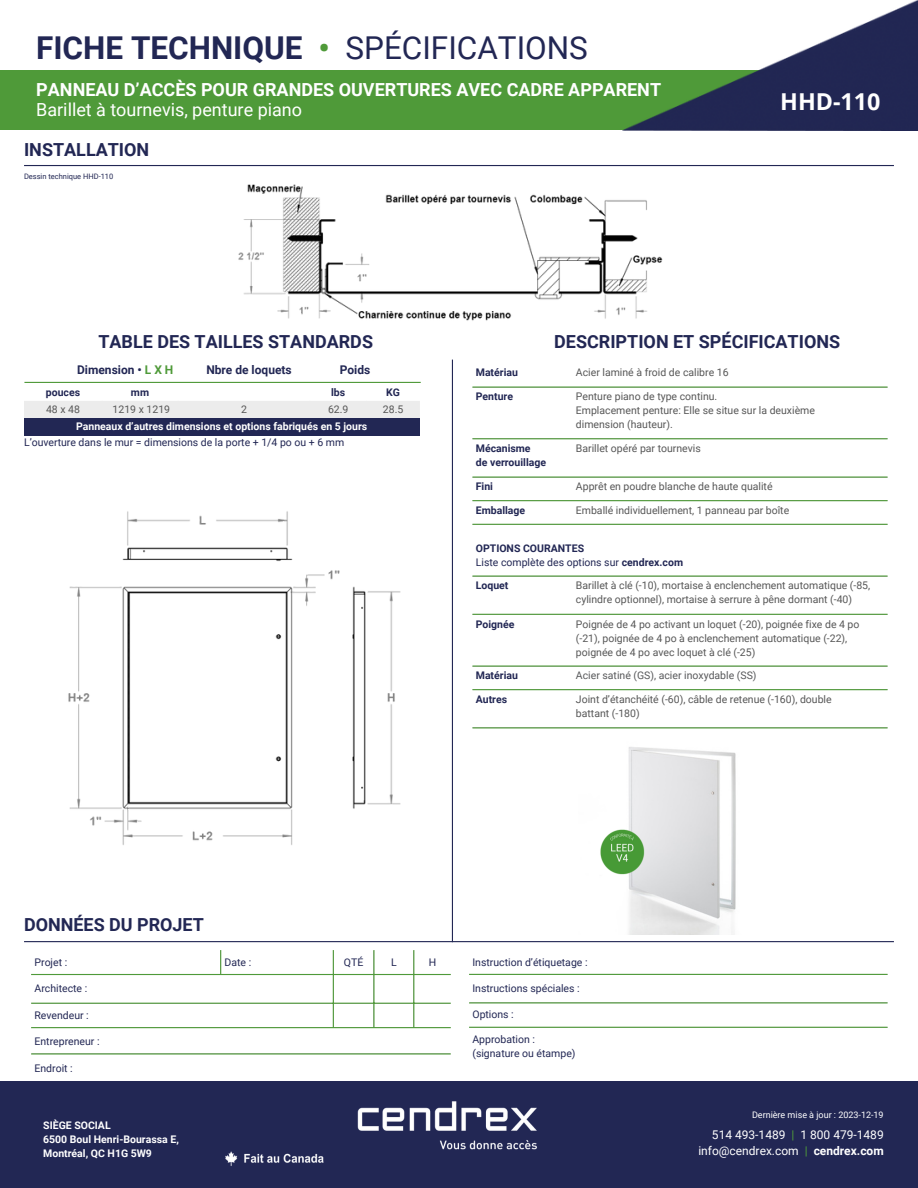
<style>
.page{position:relative;width:918px;height:1188px;background:#fff}
.page>*{position:absolute;margin:0;border:0;box-sizing:border-box;transform-origin:0 0}
.t1{font:700 31.5px "Roboto";color:#222754}
.t2{font:700 23.25px "Open Sans";color:#fff}
.t3{font:700 18px/20.2px "Roboto";color:#fff}
.t4{font:700 18px "Roboto";color:#222754}
.t5{font:12px/16px "Roboto";color:#fff;text-align:right}
.t6{font:700 12px "Roboto";color:#222754}
.t7{font:10.5px/14px "Roboto";color:#575757}
.t8{font:10.5px "Roboto";color:#222754}
.t9{font:700 10.5px "Roboto";color:#222754}
.t10{font:700 10.5px/14px "Roboto";color:#fff}
.t11{font:10.5px "Roboto";color:#58595b}
.t12{font:9px "Roboto";color:#fff}
.t13{font:7.5px "Roboto";color:#222754}
.s1{color:#4f9a39}
.s2{font-weight:400}
.s3{font-weight:700}
</style>
<div class="page">
<div style="left:0;top:71px;width:918px;height:59px;background:#4f9a39"></div>
<hr style="left:24px;top:165px;width:870px;height:1px;background:#222754">
<hr style="left:24px;top:941px;width:870px;height:1px;background:#222754">
<hr style="left:24px;top:382px;width:397px;height:1px;background:#4f9a39">
<hr style="left:452px;top:360px;width:1px;height:582px;background:#222754">
<img style="left:628px;top:747px;width:108px;height:187px">
<hr style="left:472px;top:386px;width:416px;height:2px;background:#4f9a39">
<hr style="left:472px;top:438px;width:416px;height:1px;background:#4f9a39">
<hr style="left:472px;top:476px;width:416px;height:2px;background:#4f9a39">
<hr style="left:472px;top:500px;width:416px;height:1px;background:#4f9a39">
<hr style="left:472px;top:524px;width:416px;height:1px;background:#4f9a39">
<hr style="left:472px;top:575px;width:416px;height:2px;background:#4f9a39">
<hr style="left:472px;top:614px;width:416px;height:1px;background:#4f9a39">
<hr style="left:472px;top:665px;width:416px;height:2px;background:#4f9a39">
<hr style="left:472px;top:689px;width:416px;height:1px;background:#4f9a39">
<hr style="left:472px;top:727px;width:416px;height:1px;background:#4f9a39">
<svg style="left:220px;top:950px;width:1px;height:24px"></svg>
<hr style="left:333px;top:950px;width:1px;height:77px;background:#4f9a39">
<hr style="left:373px;top:950px;width:2px;height:77px;background:#4f9a39">
<hr style="left:413px;top:950px;width:1px;height:77px;background:#4f9a39">
<hr style="left:31px;top:974px;width:420px;height:1px;background:#4f9a39">
<hr style="left:31px;top:1003px;width:420px;height:1px;background:#4f9a39">
<hr style="left:31px;top:1027px;width:420px;height:1px;background:#4f9a39">
<hr style="left:31px;top:1053px;width:420px;height:2px;background:#4f9a39">
<hr style="left:469px;top:974px;width:419px;height:1px;background:#4f9a39">
<hr style="left:469px;top:1002px;width:419px;height:2px;background:#4f9a39">
<hr style="left:469px;top:1027px;width:419px;height:1px;background:#4f9a39">
<div style="left:0;top:1081px;width:918px;height:107px;background:#222754"></div>
<img style="left:622px;top:0;width:296px;height:130px">
<img style="left:225px;top:1151px;width:99px;height:15px">
<img style="left:357px;top:1101px;width:180px;height:49px">
<div style="left:24px;top:401px;width:396px;height:17px;background:#ececec"></div>
<div style="left:24px;top:418px;width:396px;height:18px;background:#222754"></div>
<img style="left:238px;top:184px;width:425px;height:137px">
<img style="left:600px;top:827px;width:46px;height:50px">
<img style="left:68px;top:511px;width:333px;height:334px">
<p class="t1" style="left:36px;top:30px;width:553px">FICHE TECHNIQUE <span class="s1">•</span> <span class="s2">SPÉCIFICATIONS</span></p>
<p class="t3" style="left:36px;top:79px;width:626px">PANNEAU D’ACCÈS POUR GRANDES OUVERTURES AVEC CADRE APPARENT<br><span class="s2">Barillet à tournevis, penture piano</span></p>
<p class="t4" style="left:24px;top:139px;width:127px">INSTALLATION</p>
<p class="t13" style="left:24px;top:172px;width:91px">Dessin technique HHD-110</p>
<p class="t2" style="left:780px;top:85px;width:102px">HHD-110</p>
<p class="t4" style="left:98px;top:332px;width:276px">TABLE DES TAILLES STANDARDS</p>
<p class="t6" style="left:77px;top:363px;width:98px">Dimension • <span class="s1">L X H</span></p>
<p class="t6" style="left:206px;top:363px;width:87px">Nbre de loquets</p>
<p class="t6" style="left:340px;top:363px;width:32px">Poids</p>
<p class="t9" style="left:46px;top:387px;width:36px">pouces</p>
<p class="t9" style="left:131px;top:387px;width:20px">mm</p>
<p class="t9" style="left:331px;top:387px;width:16px">lbs</p>
<p class="t9" style="left:386px;top:387px;width:15px">KG</p>
<p class="t7" style="left:46px;top:403px;width:35px">48 x 48</p>
<p class="t7" style="left:113px;top:403px;width:59px">1219 x 1219</p>
<h3 class="t7" style="left:241px;top:403px;width:7px">2</h3>
<p class="t7" style="left:328px;top:403px;width:22px">62.9</p>
<p class="t7" style="left:383px;top:403px;width:22px">28.5</p>
<p class="t10" style="left:76px;top:420px;width:293px">Panneaux d’autres dimensions et options fabriqués en 5 jours</p>
<p class="t8" style="left:24px;top:436px;width:322px">L’ouverture dans le mur = dimensions de la porte + 1/4 po ou + 6 mm</p>
<p class="t4" style="left:554px;top:332px;width:287px">DESCRIPTION ET SPÉCIFICATIONS</p>
<h2 class="t9" style="left:476px;top:367px;width:44px">Matériau</h2>
<h1 class="t7" style="left:576px;top:366px;width:154px">Acier laminé à froid de calibre 16</h1>
<h4 class="t9" style="left:476px;top:391px;width:39px">Penture</h4>
<h3 class="t7" style="left:576px;top:390px;width:143px">Penture piano de type continu.</h3>
<p class="t7" style="left:576px;top:404px;width:241px">Emplacement penture: Elle se situe sur la deuxième</p>
<p class="t7" style="left:576px;top:418px;width:98px">dimension (hauteur).</p>
<h3 class="t9" style="left:476px;top:442px;width:56px">Mécanisme</h3>
<h3 class="t9" style="left:476px;top:456px;width:72px">de verrouillage</h3>
<p class="t7" style="left:576px;top:442px;width:126px">Barillet opéré par tournevis</p>
<p class="t9" style="left:476px;top:481px;width:19px">Fini</p>
<p class="t7" style="left:576px;top:480px;width:198px">Apprêt en poudre blanche de haute qualité</p>
<p class="t9" style="left:476px;top:504px;width:51px">Emballage</p>
<p class="t7" style="left:576px;top:504px;width:215px">Emballé individuellement, 1 panneau par boîte</p>
<p class="t9" style="left:476px;top:542px;width:110px">OPTIONS COURANTES</p>
<p class="t8" style="left:476px;top:556px;width:209px">Liste complète des options sur <span class="s3">cendrex.com</span></p>
<p class="t9" style="left:476px;top:580px;width:34px">Loquet</p>
<p class="t7" style="left:576px;top:579px;width:296px">Barillet à clé (-10), mortaise à enclenchement automatique (-85, cylindre optionnel), mortaise à serrure à pêne dormant (-40)</p>
<p class="t9" style="left:476px;top:618px;width:40px">Poignée</p>
<p class="t7" style="left:576px;top:617px;width:285px">Poignée de 4 po activant un loquet (-20), poignée fixe de 4 po (-21), poignée de 4 po à enclenchement automatique (-22), poignée de 4 po avec loquet à clé (-25)</p>
<p class="t9" style="left:476px;top:670px;width:44px">Matériau</p>
<p class="t11" style="left:576px;top:670px;width:182px">Acier satiné (GS), acier inoxydable (SS)</p>
<p class="t9" style="left:476px;top:693px;width:33px">Autres</p>
<p class="t7" style="left:576px;top:693px;width:257px">Joint d’étanchéité (-60), câble de retenue (-160), double battant (-180)</p>
<p class="t4" style="left:24px;top:914px;width:181px">DONNÉES DU PROJET</p>
<p class="t8" style="left:35px;top:956px;width:34px">Projet :</p>
<p class="t8" style="left:225px;top:956px;width:28px">Date :</p>
<p class="t8" style="left:344px;top:956px;width:21px">QTÉ</p>
<p class="t8" style="left:391px;top:956px;width:7px">L</p>
<p class="t8" style="left:429px;top:956px;width:9px">H</p>
<p class="t8" style="left:35px;top:983px;width:54px">Architecte :</p>
<p class="t8" style="left:35px;top:1009px;width:56px">Revendeur :</p>
<p class="t8" style="left:35px;top:1035px;width:67px">Entrepreneur :</p>
<h5 class="t8" style="left:35px;top:1062px;width:40px">Endroit :</h5>
<p class="t8" style="left:472px;top:956px;width:117px">Instruction d’étiquetage :</p>
<p class="t8" style="left:472px;top:983px;width:109px">Instructions spéciales :</p>
<p class="t8" style="left:472px;top:1009px;width:43px">Options :</p>
<p class="t8" style="left:472px;top:1033px;width:64px">Approbation :</p>
<p class="t8" style="left:472px;top:1047px;width:105px">(signature ou étampe)</p>
<p class="t12" style="left:752px;top:1110px;width:133px">Dernière mise à jour : 2023-12-19</p>
<h6 class="t10" style="left:43px;top:1119px;width:69px">SIÈGE SOCIAL</h6>
<p class="t10" style="left:43px;top:1133px;width:137px">6500 Boul Henri-Bourassa E,<br>Montréal, QC H1G 5W9</p>
<p class="t5" style="left:698px;top:1127px;width:187px">514 493-1489 <span class="s1">|</span> 1 800 479-1489 info@cendrex.com <span class="s1">|</span> <span class="s3">cendrex.com</span></p>
</div>
